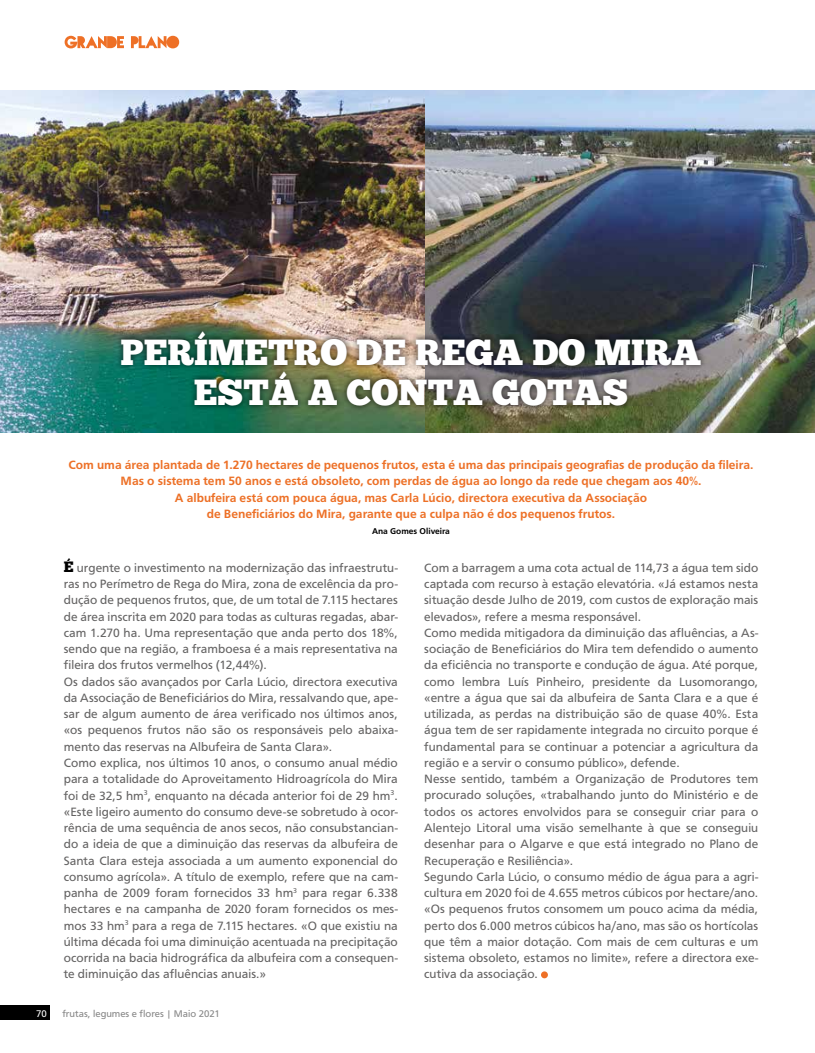
<style>
.page{position:relative;width:815px;height:1053px;background:#fff}
.page>*{position:absolute;margin:0;border:0;box-sizing:border-box;transform-origin:0 0}
.t1{font:36.25px/40px "Chunk Five";color:#fff;text-align:center}
.t2{font:12.5px/16.2px "Carto Gothic Std";letter-spacing:.005em;color:#646363}
.t3{font:700 12.5px/16.2px "Carto Gothic Std";color:#ed7026;text-align:center}
.t4{font:10px "Carto Gothic Std";color:#878787}
.t5{font:10px "Carto Gothic Std";color:#fff}
.t6{font:700 8.75px "Carto Gothic Std";color:#000}
.s1{font-family:"Chunk Five";font-size:15px;color:#000}
</style>
<div class="page">
<div style="left:0;top:1005px;width:50px;height:14px;background:#000"></div>
<img style="left:0;top:91px;width:815px;height:342px">
<div style="left:115px;top:325px;width:593px;height:87px;background:#000;opacity:.75"></div>
<div style="left:541px;top:971px;width:7px;height:7px;background:#ee7026;border-radius:50%"></div>
<svg style="left:65px;top:36px;width:114px;height:12px"></svg>
<h1 class="t1" style="left:121px;top:332px;width:582px">PERÍMETRO DE REGA DO MIRA<br>ESTÁ A CONTA GOTAS</h1>
<p class="t3" style="left:69px;top:456px;width:686px">Com uma área plantada de 1.270 hectares de pequenos frutos, esta é uma das principais geografias de produção da fileira.<br>Mas o sistema tem 50 anos e está obsoleto, com perdas de água ao longo da rede que chegam aos 40%.<br>A albufeira está com pouca água, mas Carla Lúcio, directora executiva da Associação<br>de Beneficiários do Mira, garante que a culpa não é dos pequenos frutos.</p>
<p class="t6" style="left:372px;top:526px;width:79px">Ana Gomes Oliveira</p>
<p class="t2" style="left:64px;top:559px;width:336px"><span class="s1">É</span> urgente o investimento na modernização das infraestrutu&shy;ras no Perímetro de Rega do Mira, zona de excelência da pro&shy;dução de pequenos frutos, que, de um total de 7.115 hectares de área inscrita em 2020 para todas as culturas regadas, abar&shy;cam 1.270 ha. Uma representação que anda perto dos 18%, sendo que na região, a framboesa é a mais representativa na fileira dos frutos vermelhos (12,44%).<br>Os dados são avançados por Carla Lúcio, directora executiva da Associação de Beneficiários do Mira, ressalvando que, ape&shy;sar de algum aumento de área verificado nos últimos anos, «os pequenos frutos não são os responsáveis pelo abaixa&shy;mento das reservas na Albufeira de Santa Clara».<br>Como explica, nos últimos 10 anos, o consumo anual médio para a totalidade do Aproveitamento Hidroagrícola do Mira foi de 32,5 hm<sup>3</sup>, enquanto na década anterior foi de 29 hm<sup>3</sup>. «Este ligeiro aumento do consumo deve-se sobretudo à ocor&shy;rência de uma sequência de anos secos, não consubstancian&shy;do a ideia de que a diminuição das reservas da albufeira de Santa Clara esteja associada a um aumento exponencial do consumo agrícola». A título de exemplo, refere que na cam&shy;panha de 2009 foram fornecidos 33 hm<sup>3</sup> para regar 6.338 hectares e na campanha de 2020 foram fornecidos os mes&shy;mos 33 hm<sup>3</sup> para a rega de 7.115 hectares. «O que existiu na última década foi uma diminuição acentuada na precipitação ocorrida na bacia hidrográfica da albufeira com a consequen&shy;te diminuição das afluências anuais.»</p>
<p class="t2" style="left:424px;top:559px;width:336px">Com a barragem a uma cota actual de 114,73 a água tem sido captada com recurso à estação elevatória. «Já estamos nesta situação desde Julho de 2019, com custos de exploração mais elevados», refere a mesma responsável.<br>Como medida mitigadora da diminuição das afluências, a As&shy;sociação de Beneficiários do Mira tem defendido o aumento da eficiência no transporte e condução de água. Até porque, como lembra Luís Pinheiro, presidente da Lusomorango, «entre a água que sai da albufeira de Santa Clara e a que é utilizada, as perdas na distribuição são de quase 40%. Esta água tem de ser rapidamente integrada no circuito porque é fundamental para se continuar a potenciar a agricultura da região e a servir o consumo público», defende.<br>Nesse sentido, também a Organização de Produtores tem procurado soluções, «trabalhando junto do Ministério e de todos os actores envolvidos para se conseguir criar para o Alentejo Litoral uma visão semelhante à que se conseguiu desenhar para o Algarve e que está integrado no Plano de Recuperação e Resiliência».<br>Segundo Carla Lúcio, o consumo médio de água para a agri&shy;cultura em 2020 foi de 4.655 metros cúbicos por hectare/ano. «Os pequenos frutos consomem um pouco acima da média, perto dos 6.000 metros cúbicos ha/ano, mas são os hortícolas que têm a maior dotação. Com mais de cem culturas e um sistema obsoleto, estamos no limite», refere a directora exe&shy;cutiva da associação.</p>
<p class="t5" style="left:36px;top:1007px;width:12px">70</p>
<p class="t4" style="left:62px;top:1007px;width:159px">frutas, legumes e flores | Maio 2021</p>
</div>
